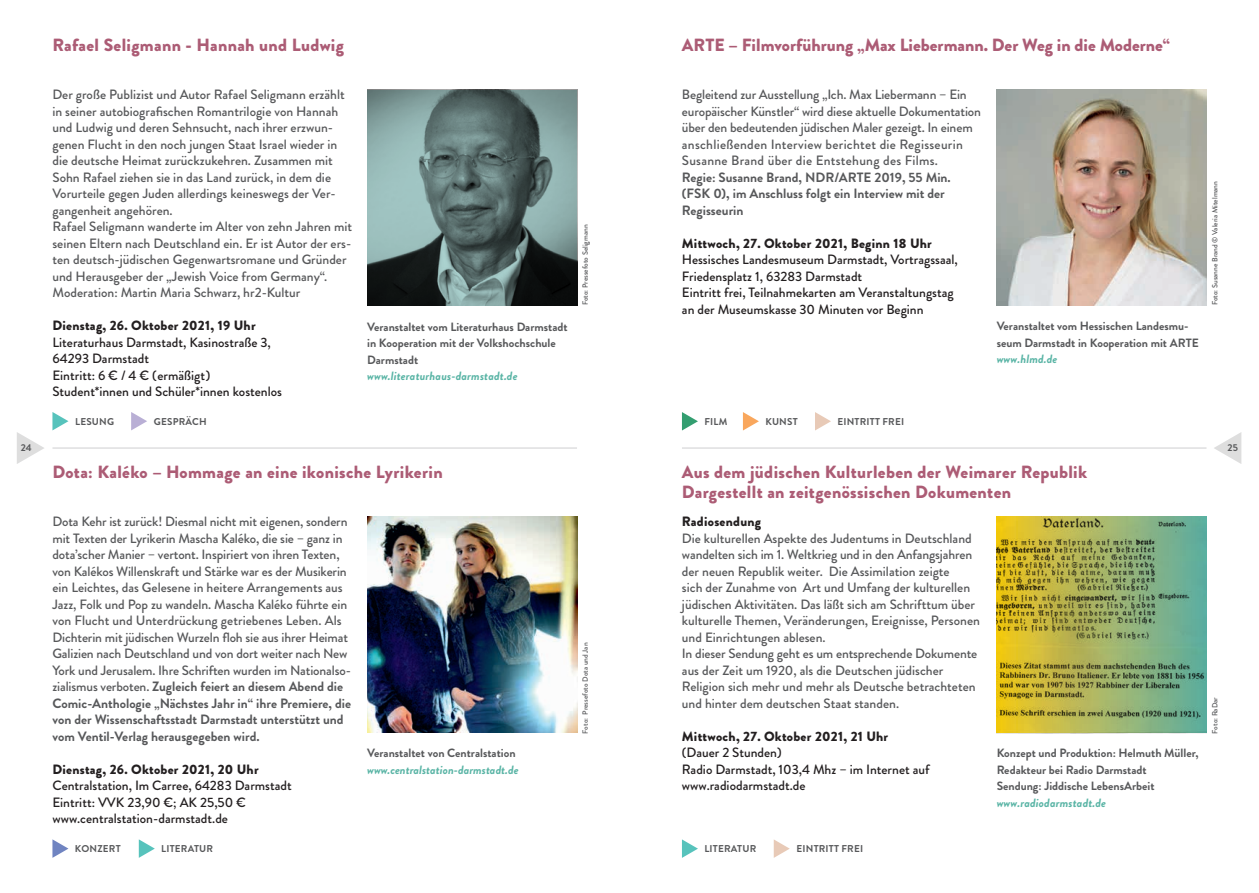
<style>
.page{position:relative;width:1259px;height:893px;background:#fff}
.page>*{position:absolute;margin:0;border:0;box-sizing:border-box;transform-origin:0 0}
.t1{font:900 17.7px/19.5px "Brandon Grotesque";letter-spacing:.02em;color:#ac5c75}
.t2{font:900 17.7px "Brandon Grotesque";color:#ac5c75}
.t3{font:500 13.5px/16.5px "Brandon Grotesque";color:#57585a}
.t4{font:500 13.5px/16.5px "Brandon Grotesque";color:#231f20}
.t5{font:900 13.5px "Brandon Grotesque";letter-spacing:.02em;color:#231f20}
.t6{font:700 13.5px/16.5px "Brandon Grotesque";color:#57585a}
.t7{font:700 12px/16.5px "Brandon Grotesque";color:#57585a}
.t8{font:italic 700 12px "Brandon Grotesque";letter-spacing:.01em;color:#59b4a5}
.t9{font:700 9.9px "Brandon Grotesque";letter-spacing:.02em;color:#57585a}
.t10{font:500 7.5px "Brandon Grotesque";color:#57585a}
.s1{font-weight:700}
</style>
<div class="page">
<svg style="left:1214px;top:432px;width:27px;height:32px"></svg>
<svg style="left:17px;top:432px;width:27px;height:32px"></svg>
<hr style="left:52px;top:447px;width:525px;height:2px;background:#57585a">
<hr style="left:682px;top:447px;width:524px;height:2px;background:#57585a">
<svg style="left:52px;top:412px;width:16px;height:18px"></svg>
<svg style="left:131px;top:412px;width:16px;height:18px"></svg>
<img style="left:367px;top:517px;width:210px;height:215px">
<svg style="left:52px;top:839px;width:16px;height:19px"></svg>
<svg style="left:139px;top:839px;width:16px;height:19px"></svg>
<svg style="left:682px;top:839px;width:16px;height:19px"></svg>
<svg style="left:774px;top:839px;width:16px;height:19px"></svg>
<img style="left:996px;top:517px;width:210px;height:215px">
<svg style="left:682px;top:412px;width:16px;height:18px"></svg>
<svg style="left:743px;top:412px;width:16px;height:18px"></svg>
<img style="left:996px;top:90px;width:210px;height:215px">
<svg style="left:815px;top:412px;width:16px;height:18px"></svg>
<svg style="left:367px;top:90px;width:210px;height:215px;background:#617776"></svg>
<h1 class="t1" style="left:52px;top:35px;width:293px">Rafael Seligmann - Hannah und Ludwig</h1>
<h1 class="t2" style="left:682px;top:32px;width:489px">ARTE – Filmvorführung „Max Liebermann. Der Weg in die Moderne“</h1>
<p class="t3" style="left:52px;top:86px;width:301px">Der große Publizist und Autor Rafael Seligmann erzählt in seiner autobiografischen Romantrilogie von Hannah und Ludwig und deren Sehnsucht, nach ihrer erzwun&shy;genen Flucht in den noch jungen Staat Israel wieder in die deutsche Heimat zurückzukehren. Zusammen mit Sohn Rafael ziehen sie in das Land zurück, in dem die Vorurteile gegen Juden allerdings keineswegs der Ver&shy;gangenheit angehören.<br>Rafael Seligmann wanderte im Alter von zehn Jahren mit seinen Eltern nach Deutschland ein. Er ist Autor der ers&shy;ten deutsch-jüdischen Gegenwartsromane und Gründer und Herausgeber der „Jewish Voice from Germany“.<br>Moderation: Martin Maria Schwarz, hr2-Kultur</p>
<p class="t5" style="left:52px;top:316px;width:205px">Dienstag, 26. Oktober 2021, 19 Uhr</p>
<p class="t4" style="left:52px;top:334px;width:231px">Literaturhaus Darmstadt, Kasinostraße 3, 64293 Darmstadt<br>Eintritt: 6 € / 4 € (ermäßigt)<br>Student*innen und Schüler*innen kostenlos</p>
<p class="t7" style="left:367px;top:318px;width:202px">Veranstaltet vom Literaturhaus Darmstadt in Kooperation mit der Volkshochschule<br>Darmstadt</p>
<p class="t8" style="left:367px;top:367px;width:152px">www.literaturhaus-darmstadt.de</p>
<p class="t10" style="left:580px;top:305px;width:82px;rotate:-90deg">Foto: Pressefoto Seligmann</p>
<p class="t3" style="left:682px;top:86px;width:301px">Begleitend zur Ausstellung „Ich. Max Liebermann – Ein europäischer Künstler“ wird diese aktuelle Dokumentation über den bedeutenden jüdischen Maler gezeigt. In einem anschließenden Interview berichtet die Regisseurin Susanne Brand über die Entstehung des Films.</p>
<p class="t6" style="left:682px;top:169px;width:270px">Regie: Susanne Brand, NDR/ARTE 2019, 55 Min. (FSK 0), im Anschluss folgt ein Interview mit der<br>Regisseurin</p>
<p class="t5" style="left:682px;top:233px;width:251px">Mittwoch, 27. Oktober 2021, Beginn 18 Uhr</p>
<p class="t4" style="left:682px;top:251px;width:277px">Hessisches Landesmuseum Darmstadt, Vortragssaal, Friedensplatz 1, 63283 Darmstadt<br>Eintritt frei, Teilnahmekarten am Veranstaltungstag an der Museumskasse 30 Minuten vor Beginn</p>
<p class="t7" style="left:996px;top:318px;width:204px">Veranstaltet vom Hessischen Landesmu&shy;seum Darmstadt in Kooperation mit ARTE</p>
<p class="t8" style="left:996px;top:351px;width:62px">www.hlmd.de</p>
<p class="t10" style="left:1209px;top:305px;width:126px;rotate:-90deg">Foto: Susanne Brand © Valeria Mitelmann</p>
<p class="t9" style="left:75px;top:414px;width:40px">LESUNG</p>
<p class="t9" style="left:154px;top:414px;width:54px">GESPRÄCH</p>
<p class="t9" style="left:704px;top:414px;width:24px">FILM</p>
<p class="t9" style="left:765px;top:414px;width:34px">KUNST</p>
<p class="t9" style="left:837px;top:414px;width:68px">EINTRITT FREI</p>
<p class="t9" style="left:21px;top:441px;width:13px">24</p>
<p class="t9" style="left:1227px;top:441px;width:12px">25</p>
<h1 class="t1" style="left:52px;top:462px;width:392px">Dota: Kaléko – Hommage an eine ikonische Lyrikerin</h1>
<h1 class="t1" style="left:682px;top:462px;width:407px">Aus dem jüdischen Kulturleben der Weimarer Republik<br>Dargestellt an zeitgenössischen Dokumenten</h1>
<p class="t3" style="left:52px;top:513px;width:300px">Dota Kehr ist zurück! Diesmal nicht mit eigenen, sondern mit Texten der Lyrikerin Mascha Kaléko, die sie – ganz in dota’scher Manier – vertont. Inspiriert von ihren Texten, von Kalékos Willenskraft und Stärke war es der Musikerin ein Leichtes, das Gelesene in heitere Arrangements aus Jazz, Folk und Pop zu wandeln. Mascha Kaléko führte ein von Flucht und Unterdrückung getriebenes Leben. Als Dichterin mit jüdischen Wurzeln floh sie aus ihrer Heimat Galizien nach Deutschland und von dort weiter nach New York und Jerusalem. Ihre Schriften wurden im Nationalso&shy;zialismus verboten. <span class="s1">Zugleich feiert an diesem Abend die Comic-Anthologie „Nächstes Jahr in“ ihre Premiere, die von der Wissenschaftsstadt Darmstadt unterstützt und vom Ventil-Verlag herausgegeben wird.</span></p>
<p class="t5" style="left:52px;top:759px;width:208px">Dienstag, 26. Oktober 2021, 20 Uhr</p>
<p class="t4" style="left:52px;top:777px;width:241px">Centralstation, Im Carree, 64283 Darmstadt<br>Eintritt: VVK 23,90 €; AK 25,50 € www.centralstation-darmstadt.de</p>
<p class="t7" style="left:367px;top:745px;width:150px">Veranstaltet von Centralstation</p>
<p class="t8" style="left:367px;top:761px;width:153px">www.centralstation-darmstadt.de</p>
<p class="t10" style="left:580px;top:733px;width:92px;rotate:-90deg">Foto: Pressefoto Dota und Jan</p>
<p class="t5" style="left:682px;top:512px;width:81px">Radiosendung</p>
<p class="t3" style="left:682px;top:530px;width:299px">Die kulturellen Aspekte des Judentums in Deutschland wandelten sich im 1. Weltkrieg und in den Anfangsjahren der neuen Republik weiter. Die Assimilation zeigte<br>sich der Zunahme von Art und Umfang der kulturellen jüdischen Aktivitäten. Das läßt sich am Schrifttum über kulturelle Themen, Veränderungen, Ereignisse, Personen und Einrichtungen ablesen.<br>In dieser Sendung geht es um entsprechende Dokumente aus der Zeit um 1920, als die Deutschen jüdischer Religion sich mehr und mehr als Deutsche betrachteten und hinter dem deutschen Staat standen.</p>
<p class="t5" style="left:682px;top:726px;width:208px">Mittwoch, 27. Oktober 2021, 21 Uhr</p>
<p class="t4" style="left:682px;top:744px;width:249px">(Dauer 2 Stunden)<br>Radio Darmstadt, 103,4 Mhz – im Internet auf www.radiodarmstadt.de</p>
<p class="t7" style="left:996px;top:745px;width:203px">Konzept und Produktion: Helmuth Müller,<br>Redakteur bei Radio Darmstadt<br>Sendung: Jiddische LebensArbeit</p>
<p class="t8" style="left:996px;top:794px;width:111px">www.radiodarmstadt.de</p>
<p class="t10" style="left:1209px;top:734px;width:38px;rotate:-90deg">Foto: RaDar</p>
<p class="t9" style="left:75px;top:842px;width:47px">KONZERT</p>
<p class="t9" style="left:161px;top:842px;width:53px">LITERATUR</p>
<p class="t9" style="left:704px;top:842px;width:53px">LITERATUR</p>
<p class="t9" style="left:796px;top:842px;width:68px">EINTRITT FREI</p>
</div>
